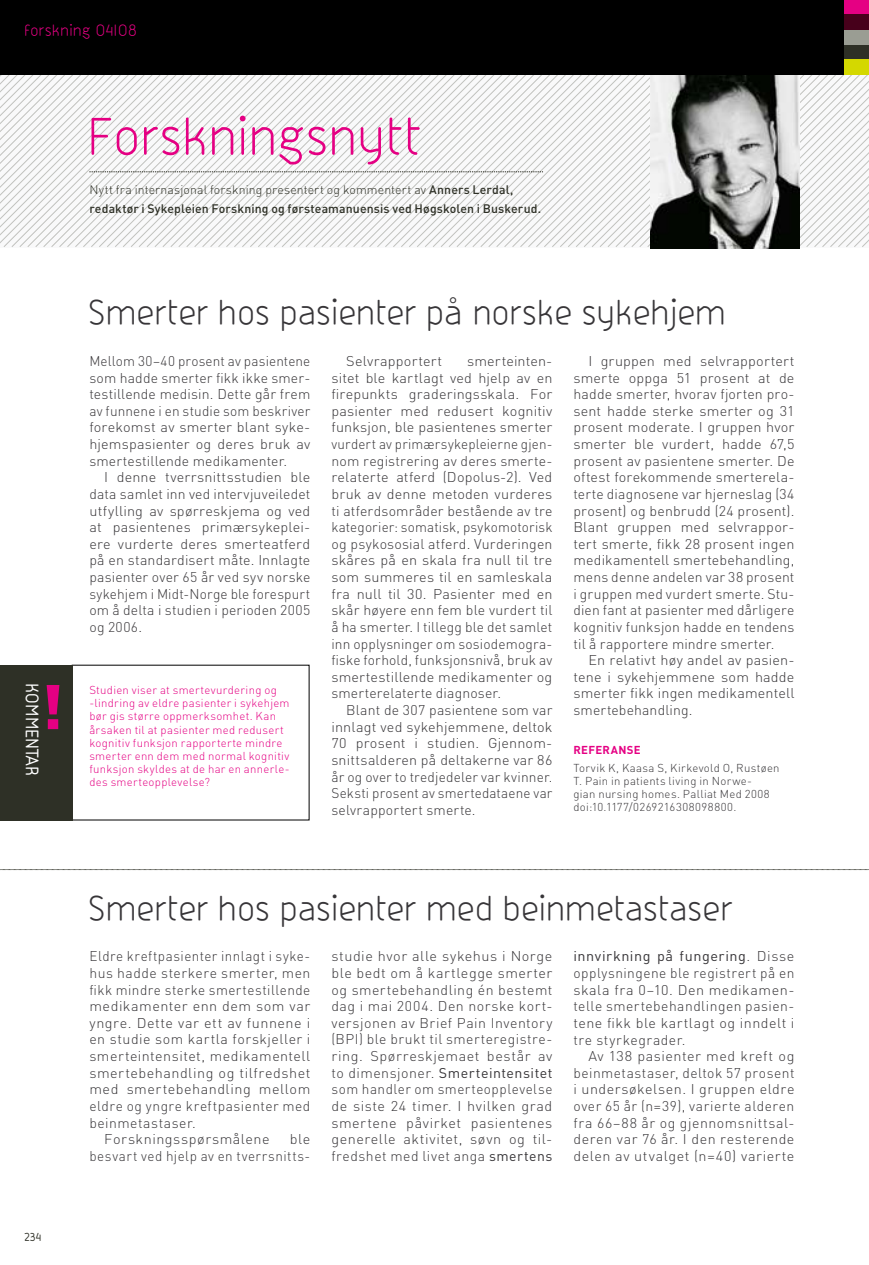
<style>
.page{position:relative;width:869px;height:1265px;background:#fff}
.page>*{position:absolute;margin:0;border:0;box-sizing:border-box;transform-origin:0 0}
.t1{font:300 57.75px "Friends";letter-spacing:-.005em;color:#e50083}
.t2{font:300 38.5px "Friends";letter-spacing:-.015em;color:#373538}
.t3{font:19.25px "Friends";color:#fff}
.t4{font:300 17.5px "Friends";letter-spacing:.015em;color:#e50083}
.t5{font:300 14px/16.6px "DIN";letter-spacing:.035em;color:#373538;text-align:justify}
.t6{font:300 14px "DIN";letter-spacing:.035em;color:#373538;scale:.96 1}
.t7{font:300 14px "DIN";letter-spacing:.015em;color:#373538}
.t8{font:500 12.25px/19.2px "DIN";letter-spacing:.01em;color:#2e3026}
.t9{font:12.25px "Friends";color:#2e3026}
.t10{font:300 11.38px/13.1px "DIN";letter-spacing:.025em;color:#e50083}
.t11{font:300 11.38px/13.1px "DIN";letter-spacing:.025em;color:#373538}
.t12{font:700 11.38px "DIN";letter-spacing:.025em;color:#e50083}
.s1{font-weight:300}
.s2{font-weight:400}
</style>
<div class="page">
<svg style="left:591px;top:74px;width:8px;height:173px"></svg>
<svg style="left:599px;top:74px;width:8px;height:173px"></svg>
<svg style="left:607px;top:74px;width:8px;height:173px"></svg>
<svg style="left:615px;top:74px;width:8px;height:173px"></svg>
<svg style="left:623px;top:74px;width:8px;height:173px"></svg>
<svg style="left:631px;top:74px;width:8px;height:173px"></svg>
<svg style="left:639px;top:74px;width:8px;height:173px"></svg>
<svg style="left:799px;top:74px;width:69px;height:173px"></svg>
<img style="left:650px;top:74px;width:149px;height:174px">
<svg style="left:0;top:74px;width:542px;height:173px"></svg>
<div style="left:0;top:0;width:868px;height:74px;background:#000"></div>
<div style="left:843px;top:0;width:25px;height:15px;background:#e50083"></div>
<div style="left:843px;top:15px;width:25px;height:15px;background:#47001b"></div>
<div style="left:843px;top:30px;width:25px;height:15px;background:#9a9d93"></div>
<div style="left:843px;top:45px;width:25px;height:15px;background:#2e3026"></div>
<div style="left:843px;top:59px;width:25px;height:16px;background:#d4d800"></div>
<div style="left:0;top:665px;width:72px;height:155px;background:#2e3026"></div>
<svg style="left:47px;top:685px;width:12px;height:44px"></svg>
<svg style="left:0;top:869px;width:869px;height:1px"></svg>
<p class="t4" style="left:25px;top:21px;width:114px">forskning 04|08</p>
<h1 class="t1" style="left:89px;top:106px;width:336px">Forskningsnytt</h1>
<p class="t8" style="left:89px;top:179px;width:453px"><span class="s1">Nytt fra internasjonal forskning presentert og kommentert av</span> Anners Lerdal, redaktør i Sykepleien Forskning og førsteamanuensis ved Høgskolen i Buskerud.</p>
<h2 class="t2" style="left:89px;top:292px;width:639px">Smerter hos pasienter på norske sykehjem</h2>
<p class="t5" style="left:89px;top:352px;width:222px">Mellom 30–40 prosent av pasientene som hadde smerter fikk ikke smer&shy;testillende medisin. Dette går frem av funnene i en studie som beskriver forekomst av smerter blant syke&shy;hjemspasienter og deres bruk av smertestillende medikamenter.</p>
<p class="t5" style="left:89px;top:469px;width:222px;text-indent:15px">I denne tverrsnittsstudien ble data samlet inn ved intervjuveiledet utfylling av spørreskjema og ved at pasientenes primærsykeplei&shy;ere vurderte deres smerteatferd på en standardisert måte. Innlagte pasienter over 65 år ved syv norske sykehjem i Midt-Norge ble forespurt om å delta i studien i perioden 2005 og 2006.</p>
<h3 class="t3" style="left:42px;top:684px;width:94px;rotate:90deg">KOMMENTAR</h3>
<p class="t10" style="left:89px;top:683px;width:202px">Studien viser at smertevurdering og -lindring av eldre pasienter i sykehjem bør gis større oppmerksomhet. Kan årsaken til at pasienter med redusert kognitiv funksjon rapporterte mindre smerter enn dem med normal kognitiv funksjon skyldes at de har en annerle&shy;des smerteopplevelse?</p>
<p class="t7" style="left:346px;top:352px;width:97px">Selvrapportert</p>
<p class="t5" style="left:331px;top:352px;width:222px;text-indent:136px">smerteinten&shy;sitet ble kartlagt ved hjelp av en firepunkts graderingsskala. For pasienter med redusert kognitiv funksjon, ble pasientenes smerter vurdert av primærsykepleierne gjen&shy;nom registrering av deres smerte&shy;relaterte atferd (Dopolus-2). Ved bruk av denne metoden vurderes ti atferdsområder bestående av tre kategorier: somatisk, psykomotorisk og psykososial atferd. Vurderingen skåres på en skala fra null til tre som summeres til en samleskala fra null til 30. Pasienter med en skår høyere enn fem ble vurdert til å ha smerter. I tillegg ble det samlet inn opplysninger om sosiodemogra&shy;fiske forhold, funksjonsnivå, bruk av smertestillende medikamenter og smerterelaterte diagnoser.</p>
<p class="t5" style="left:331px;top:702px;width:222px;text-indent:15px">Blant de 307 pasientene som var innlagt ved sykehjemmene, deltok 70 prosent i studien. Gjennom&shy;snittsalderen på deltakerne var 86 år og over to tredjedeler var kvinner.<br>Seksti prosent av smertedataene var selvrapportert smerte.</p>
<p class="t5" style="left:573px;top:352px;width:222px;text-indent:15px">I gruppen med selvrapportert smerte oppga 51 prosent at de hadde smerter, hvorav fjorten pro&shy;sent hadde sterke smerter og 31 prosent moderate. I gruppen hvor smerter ble vurdert, hadde 67,5 prosent av pasientene smerter. De oftest forekommende smerterela&shy;terte diagnosene var hjerneslag (34 prosent) og benbrudd (24 prosent).<br>Blant gruppen med selvrappor&shy;tert smerte, fikk 28 prosent ingen medikamentell smertebehandling, mens denne andelen var 38 prosent i gruppen med vurdert smerte. Stu&shy;dien fant at pasienter med dårligere kognitiv funksjon hadde en tendens til å rapportere mindre smerter.</p>
<p class="t5" style="left:573px;top:652px;width:222px;text-indent:15px">En relativt høy andel av pasien&shy;tene i sykehjemmene som hadde smerter fikk ingen medikamentell smertebehandling.</p>
<p class="t12" style="left:573px;top:742px;width:69px">REFERANSE</p>
<p class="t11" style="left:573px;top:761px;width:207px">Torvik K, Kaasa S, Kirkevold O, Rustøen T. Pain in patients living in Norwe-<br>gian nursing homes. Palliat Med 2008 doi:10.1177/0269216308098800.</p>
<p class="t9" style="left:25px;top:1231px;width:18px">234</p>
<h2 class="t2" style="left:89px;top:888px;width:645px">Smerter hos pasienter med beinmetastaser</h2>
<p class="t6" style="left:89px;top:948px;width:231px">Eldre kreftpasienter innlagt i syke-</p>
<p class="t5" style="left:89px;top:964px;width:222px">hus hadde sterkere smerter, men</p>
<p class="t5" style="left:89px;top:981px;width:222px">fikk mindre sterke smertestillende</p>
<p class="t5" style="left:89px;top:998px;width:222px">medikamenter enn dem som var</p>
<p class="t5" style="left:89px;top:1014px;width:222px">yngre. Dette var ett av funnene i</p>
<p class="t5" style="left:89px;top:1031px;width:222px">en studie som kartla forskjeller i</p>
<p class="t5" style="left:89px;top:1047px;width:222px">smerteintensitet, medikamentell</p>
<p class="t5" style="left:89px;top:1064px;width:222px">smertebehandling og tilfredshet</p>
<p class="t5" style="left:89px;top:1081px;width:222px">med smertebehandling mellom</p>
<p class="t5" style="left:89px;top:1097px;width:222px">eldre og yngre kreftpasienter med</p>
<p class="t5" style="left:89px;top:1114px;width:108px">beinmetastaser.</p>
<p class="t5" style="left:104px;top:1131px;width:167px">Forskningsspørsmålene</p>
<p class="t5" style="left:331px;top:948px;width:222px">studie hvor alle sykehus i Norge ble bedt om å kartlegge smerter og smertebehandling én bestemt dag i mai 2004. Den norske kort&shy;versjonen av Brief Pain Inventory (BPI) ble brukt til smerteregistre&shy;ring. Spørreskjemaet består av to dimensjoner. <span class="s2">Smerteintensitet </span>som handler om smerteopplevelse de siste 24 timer. I hvilken grad smertene påvirket pasientenes generelle aktivitet, søvn og til&shy;fredshet med livet anga <span class="s2">smertens</span></p>
<p class="t5" style="left:573px;top:948px;width:222px"><span class="s2">innvirkning på fungering</span>. Disse opplysningene ble registrert på en skala fra 0–10. Den medikamen&shy;telle smertebehandlingen pasien&shy;tene fikk ble kartlagt og inndelt i tre styrkegrader.</p>
<p class="t5" style="left:573px;top:1048px;width:222px;text-indent:15px">Av 138 pasienter med kreft og beinmetastaser, deltok 57 prosent i undersøkelsen. I gruppen eldre over 65 år (n=39), varierte alderen fra 66–88 år og gjennomsnittsal&shy;deren var 76 år. I den resterende delen av utvalget (n=40) varierte</p>
<p class="t5" style="left:89px;top:1131px;width:222px;text-align:right">ble<br>besvart ved hjelp av en tverrsnitts-</p>
</div>
